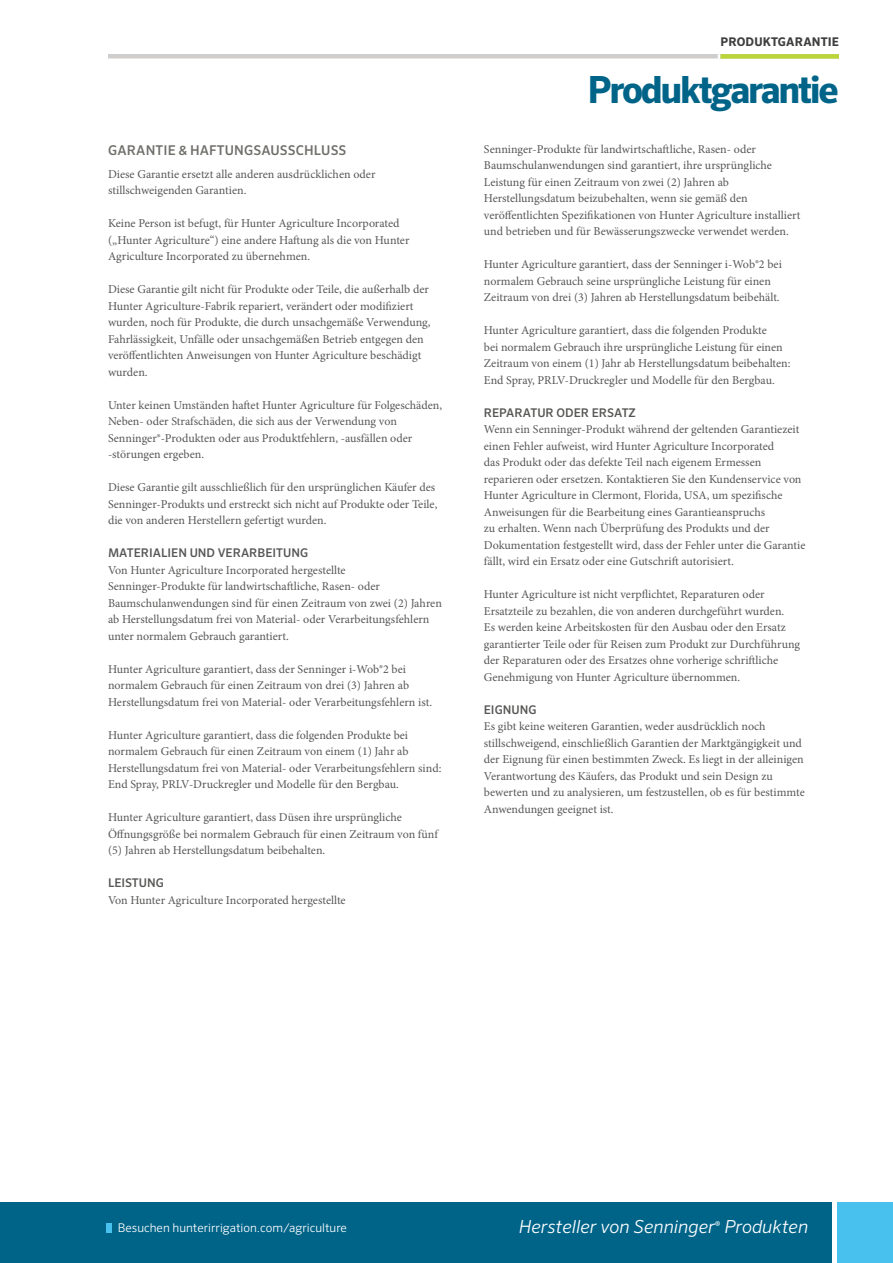
<style>
.page{position:relative;width:893px;height:1263px;background:#fff}
.page>*{position:absolute;margin:0;border:0;box-sizing:border-box;transform-origin:0 0}
.t1{font:700 37.5px "Sero Pro";letter-spacing:-.06em;color:#006489}
.t2{font:italic 300 18px "Sero Pro";color:#fff}
.t3{font:500 13.5px "Sero Pro";letter-spacing:.01em;color:#706f6b}
.t4{font:12px/16.5px "Minion Pro";color:#565855}
.t5{font:300 12px "Sero Pro";color:#fff}
.t6{font:700 12px "Sero Pro";letter-spacing:.01em;color:#3e3e3f}
.s1{font-family:"Sero Pro";font-weight:500}
.s2{font-family:"Minion Pro";font-weight:400;font-style:normal}
</style>
<div class="page">
<div style="left:108px;top:54px;width:731px;height:5px;background:#d0cecc"></div>
<div style="left:0;top:1202px;width:832px;height:61px;background:#006489"></div>
<div style="left:106px;top:1223px;width:6px;height:9px;background:#48c1ef"></div>
<div style="left:837px;top:1202px;width:56px;height:61px;background:#48c1ef"></div>
<div style="left:720px;top:54px;width:119px;height:5px;background:#bcd539"></div>
<p class="t3" style="left:108px;top:142px;width:240px">GARANTIE &amp; HAFTUNGSAUSSCHLUSS</p>
<p class="t4" style="left:108px;top:166px;width:269px">Diese Garantie ersetzt alle anderen ausdrücklichen oder stillschweigenden Garantien.</p>
<p class="t4" style="left:108px;top:215px;width:303px">Keine Person ist befugt, für Hunter Agriculture Incorporated („Hunter Agriculture“) eine andere Haftung als die von Hunter<br>Agriculture Incorporated zu übernehmen.</p>
<p class="t4" style="left:108px;top:281px;width:324px">Diese Garantie gilt nicht für Produkte oder Teile, die außerhalb der Hunter Agriculture-Fabrik repariert, verändert oder modifiziert wurden, noch für Produkte, die durch unsachgemäße Verwendung, Fahrlässigkeit, Unfälle oder unsachgemäßen Betrieb entgegen den veröffentlichten Anweisungen von Hunter Agriculture beschädigt wurden.</p>
<p class="t4" style="left:108px;top:397px;width:336px">Unter keinen Umständen haftet Hunter Agriculture für Folgeschäden, Neben- oder Strafschäden, die sich aus der Verwendung von Senninger®-Produkten oder aus Produktfehlern, -ausfällen oder -störungen ergeben.</p>
<p class="t4" style="left:108px;top:479px;width:331px">Diese Garantie gilt ausschließlich für den ursprünglichen Käufer des<br>Senninger-Produkts und erstreckt sich nicht auf Produkte oder Teile, die von anderen Herstellern gefertigt wurden.</p>
<p class="t4" style="left:108px;top:545px;width:335px"><span class="s1">MATERIALIEN UND VERARBEITUNG<br></span>Von Hunter Agriculture Incorporated hergestellte Senninger-Produkte für landwirtschaftliche, Rasen- oder Baumschulanwendungen sind für einen Zeitraum von zwei (2) Jahren ab Herstellungsdatum frei von Material- oder Verarbeitungsfehlern unter normalem Gebrauch garantiert.</p>
<p class="t4" style="left:108px;top:661px;width:326px">Hunter Agriculture garantiert, dass der Senninger i-Wob®2 bei normalem Gebrauch für einen Zeitraum von drei (3) Jahren ab<br>Herstellungsdatum frei von Material- oder Verarbeitungsfehlern ist.</p>
<p class="t4" style="left:108px;top:727px;width:335px">Hunter Agriculture garantiert, dass die folgenden Produkte bei normalem Gebrauch für einen Zeitraum von einem (1) Jahr ab Herstellungsdatum frei von Material- oder Verarbeitungsfehlern sind:<br>End Spray, PRLV-Druckregler und Modelle für den Bergbau.</p>
<p class="t4" style="left:108px;top:809px;width:332px">Hunter Agriculture garantiert, dass Düsen ihre ursprüngliche<br>Öffnungsgröße bei normalem Gebrauch für einen Zeitraum von fünf (5) Jahren ab Herstellungsdatum beibehalten.</p>
<p class="t4" style="left:108px;top:875px;width:239px"><span class="s1">LEISTUNG<br></span>Von Hunter Agriculture Incorporated hergestellte</p>
<p class="t6" style="left:720px;top:34px;width:120px">PRODUKTGARANTIE</p>
<p class="t1" style="left:587px;top:67px;width:253px">Produktgarantie</p>
<p class="t4" style="left:484px;top:141px;width:318px">Senninger-Produkte für landwirtschaftliche, Rasen- oder Baumschulanwendungen sind garantiert, ihre ursprüngliche Leistung für einen Zeitraum von zwei (2) Jahren ab Herstellungsdatum beizubehalten, wenn sie gemäß den veröffentlichten Spezifikationen von Hunter Agriculture installiert und betrieben und für Bewässerungszwecke verwendet werden.</p>
<p class="t4" style="left:484px;top:256px;width:300px">Hunter Agriculture garantiert, dass der Senninger i-Wob®2 bei normalem Gebrauch seine ursprüngliche Leistung für einen<br>Zeitraum von drei (3) Jahren ab Herstellungsdatum beibehält.</p>
<p class="t4" style="left:484px;top:322px;width:308px">Hunter Agriculture garantiert, dass die folgenden Produkte<br>bei normalem Gebrauch ihre ursprüngliche Leistung für einen Zeitraum von einem (1) Jahr ab Herstellungsdatum beibehalten:<br>End Spray, PRLV-Druckregler und Modelle für den Bergbau.</p>
<p class="t4" style="left:484px;top:405px;width:323px"><span class="s1">REPARATUR ODER ERSATZ<br></span>Wenn ein Senninger-Produkt während der geltenden Garantiezeit einen Fehler aufweist, wird Hunter Agriculture Incorporated<br>das Produkt oder das defekte Teil nach eigenem Ermessen reparieren oder ersetzen. Kontaktieren Sie den Kundenservice von Hunter Agriculture in Clermont, Florida, USA, um spezifische Anweisungen für die Bearbeitung eines Garantieanspruchs<br>zu erhalten. Wenn nach Überprüfung des Produkts und der Dokumentation festgestellt wird, dass der Fehler unter die Garantie fällt, wird ein Ersatz oder eine Gutschrift autorisiert.</p>
<p class="t4" style="left:484px;top:586px;width:318px">Hunter Agriculture ist nicht verpflichtet, Reparaturen oder Ersatzteile zu bezahlen, die von anderen durchgeführt wurden.<br>Es werden keine Arbeitskosten für den Ausbau oder den Ersatz garantierter Teile oder für Reisen zum Produkt zur Durchführung der Reparaturen oder des Ersatzes ohne vorherige schriftliche Genehmigung von Hunter Agriculture übernommen.</p>
<p class="t4" style="left:484px;top:702px;width:322px"><span class="s1">EIGNUNG<br></span>Es gibt keine weiteren Garantien, weder ausdrücklich noch stillschweigend, einschließlich Garantien der Marktgängigkeit und der Eignung für einen bestimmten Zweck. Es liegt in der alleinigen Verantwortung des Käufers, das Produkt und sein Design zu bewerten und zu analysieren, um festzustellen, ob es für bestimmte Anwendungen geeignet ist.</p>
<p class="t5" style="left:118px;top:1221px;width:231px">Besuchen hunterirrigation.com/agriculture</p>
<h2 class="t2" style="left:519px;top:1216px;width:291px">Hersteller von Senninger<span class="s2">®</span> Produkten</h2>
</div>
